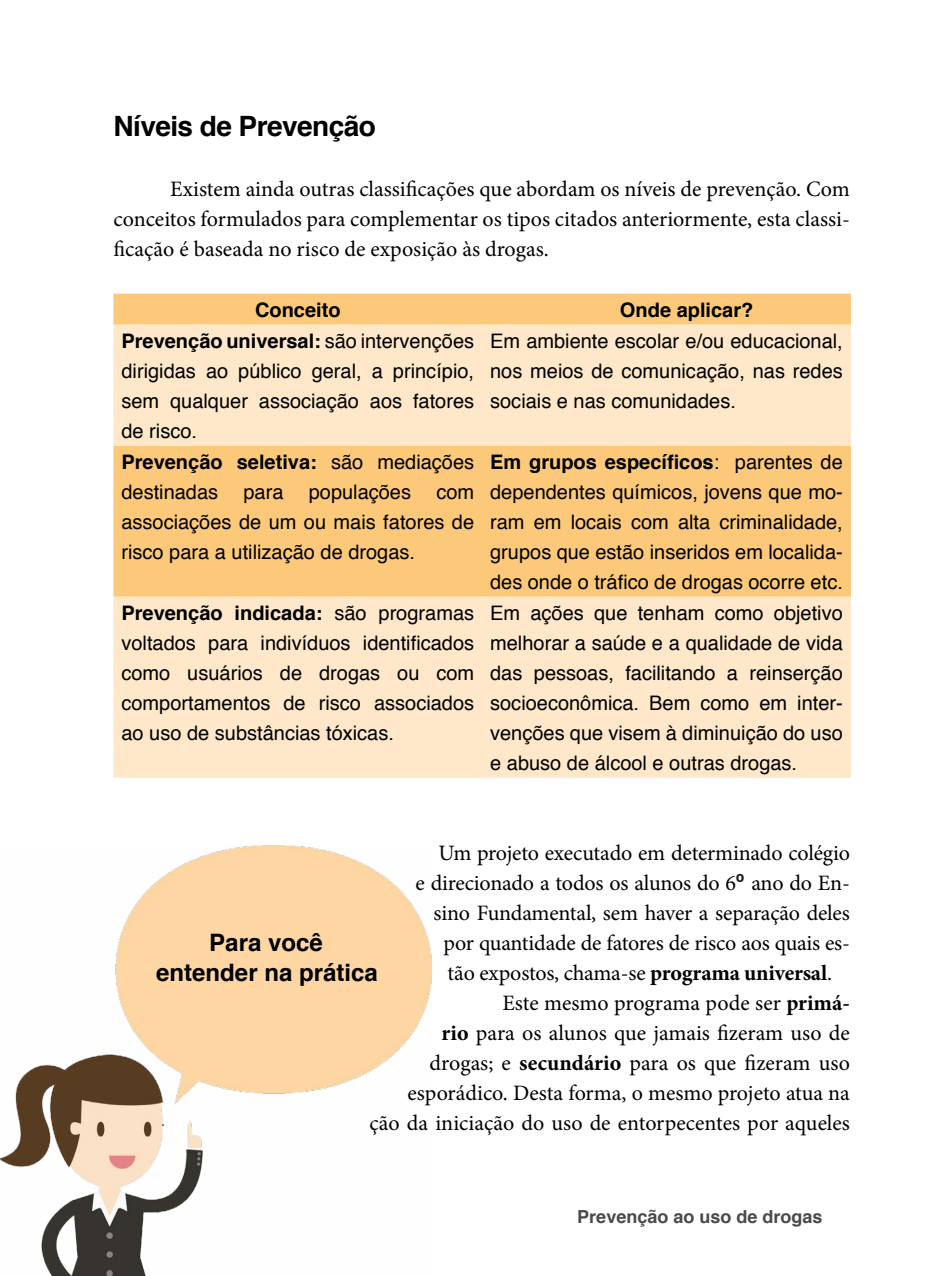
<style>
.page{position:relative;width:936px;height:1276px;background:#fff}
.page>*{position:absolute;margin:0;border:0;box-sizing:border-box;transform-origin:0 0}
.t1{font:700 28px "Helvetica";letter-spacing:-.02em;color:#000}
.t2{font:700 24px/30px "Helvetica";color:#000;text-align:center}
.t3{font:22px/30px "Minion Pro";letter-spacing:-.005em;color:#000;text-align:justify}
.t4{font:20px/30px "Helvetica";color:#000;text-align:justify}
.t5{font:700 20px "Helvetica";color:#000}
.t6{font:700 18px "Helvetica";color:#4a4a49}
.s1{font-weight:700}
.s2{font-family:"Arial";font-weight:700;color:#222}
</style>
<div class="page">
<div style="left:113px;top:294px;width:737px;height:31px;background:#fcc97a"></div>
<svg style="left:113px;top:325px;width:737px;height:453px;background:#fdddae"></svg>
<img style="left:0;top:846px;width:431px;height:430px">
<h1 class="t1" style="left:113px;top:103px;width:264px">Níveis de Prevenção</h1>
<p class="t3" style="left:113px;top:174px;width:738px;text-indent:57px">Existem ainda outras classificações que abordam os níveis de prevenção. Com conceitos formulados para complementar os tipos citados anteriormente, esta classi&shy;ficação é baseada no risco de exposição às drogas.</p>
<p class="t5" style="left:255px;top:293px;width:87px">Conceito</p>
<p class="t5" style="left:620px;top:293px;width:135px">Onde aplicar?</p>
<p class="t4" style="left:121px;top:326px;width:354px"><span class="s1">Prevenção universal:</span> são intervenções dirigidas ao público geral, a princípio, sem qualquer associação aos fatores de risco.</p>
<p class="t4" style="left:490px;top:326px;width:354px">Em ambiente escolar e/ou educacional, nos meios de comunicação, nas redes sociais e nas comunidades.</p>
<p class="t4" style="left:121px;top:447px;width:354px"><span class="s1">Prevenção seletiva:</span> são mediações destinadas</p>
<p class="t4" style="left:490px;top:447px;width:354px"><span class="s1">Em grupos específicos</span>: parentes de dependentes químicos, jovens que mo&shy;ram em locais com alta criminalidade, grupos que estão inseridos em localida&shy;des onde o tráfico de drogas ocorre etc.</p>
<p class="t4" style="left:243px;top:477px;width:42px">para</p>
<p class="t4" style="left:309px;top:477px;width:104px">populações</p>
<p class="t4" style="left:121px;top:477px;width:354px;text-indent:315px">com associações de um ou mais fatores de risco para a utilização de drogas.</p>
<p class="t4" style="left:121px;top:598px;width:354px"><span class="s1">Prevenção indicada:</span> são programas voltados para indivíduos identificados como usuários de drogas ou com comportamentos de risco associados ao uso de substâncias tóxicas.</p>
<p class="t4" style="left:490px;top:598px;width:354px">Em ações que tenham como objetivo melhorar a saúde e a qualidade de vida das pessoas, facilitando a reinserção socioeconômica. Bem como em inter&shy;venções que visem à diminuição do uso e abuso de álcool e outras drogas.</p>
<p class="t3" style="left:438px;top:838px;width:413px">Um projeto executado em determinado colégio</p>
<p class="t3" style="left:415px;top:868px;width:435px">e direcionado a todos os alunos do 6<span class="s2">º</span> ano do En-</p>
<p class="t3" style="left:433px;top:898px;width:417px">sino Fundamental, sem haver a separação deles</p>
<p class="t3" style="left:443px;top:928px;width:408px">por quantidade de fatores de risco aos quais es-</p>
<p class="t3" style="left:447px;top:958px;width:386px">tão expostos, chama-se <span class="s1">programa universal</span>.</p>
<p class="t3" style="left:502px;top:988px;width:349px">Este mesmo programa pode ser <span class="s1">primá-</span></p>
<p class="t3" style="left:441px;top:1018px;width:409px"><span class="s1">rio</span> para os alunos que jamais fizeram uso de</p>
<p class="t3" style="left:429px;top:1048px;width:422px">drogas; e <span class="s1">secundário</span> para os que fizeram uso</p>
<p class="t3" style="left:407px;top:1078px;width:444px">esporádico. Desta forma, o mesmo projeto atua na</p>
<p class="t3" style="left:369px;top:1108px;width:482px">ção da iniciação do uso de entorpecentes por aqueles</p>
<p class="t2" style="left:156px;top:928px;width:223px">Para você<br>entender na prática</p>
<p class="t6" style="left:577px;top:1202px;width:247px">Prevenção ao uso de drogas</p>
</div>
